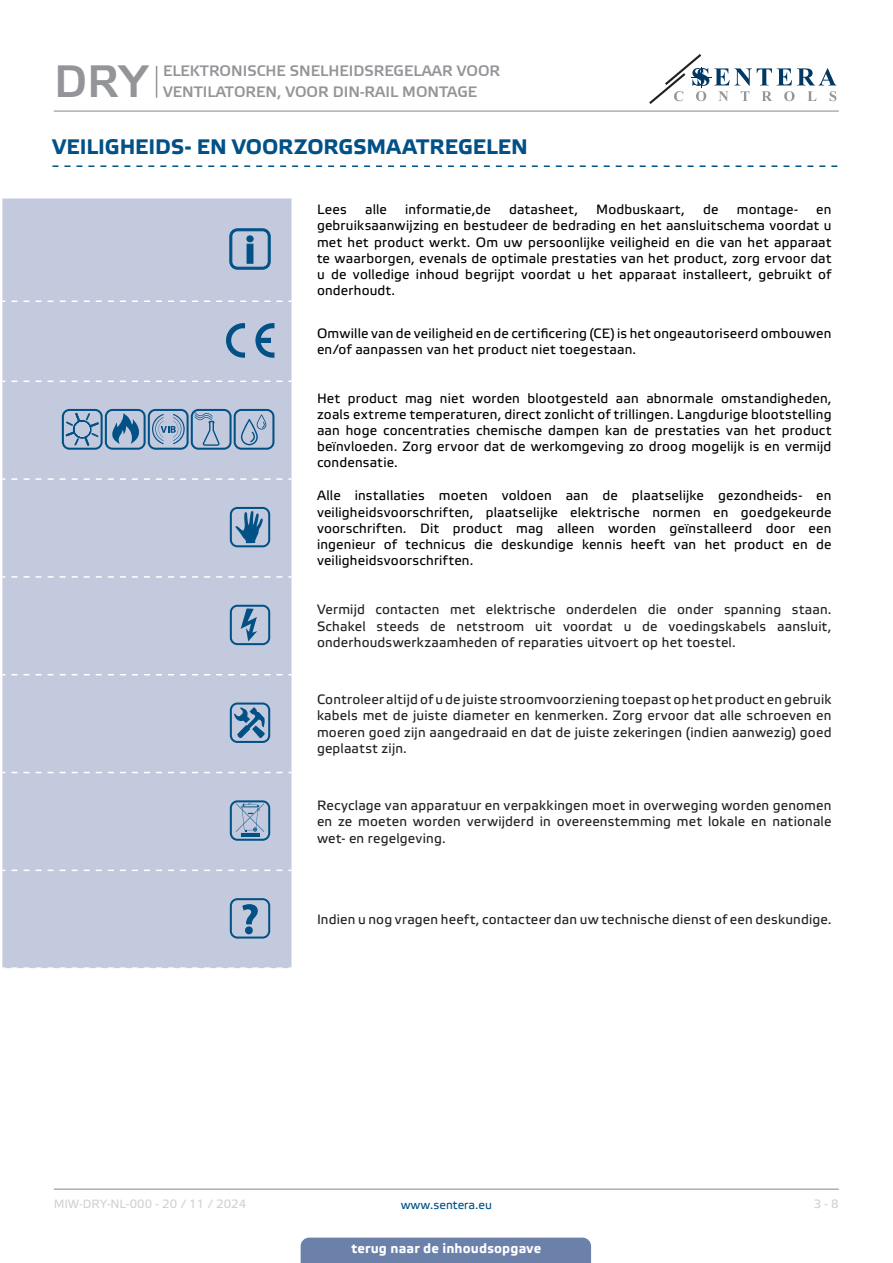
<style>
.page{position:relative;width:893px;height:1263px;background:#fff}
.page>*{position:absolute;margin:0;border:0;box-sizing:border-box;transform-origin:0 0}
.t1{font:45px "Etelka Medium Pro";color:#939598}
.t2{font:700 21px "Etelka Text Pro";color:#015186}
.t3{font:15px/21px "Etelka Medium Pro";color:#939598}
.table_text{font:13.5px/16.2px "Etelka Text Pro";letter-spacing:.015em;color:#000;text-align:justify}
.table_text-2{font:13.5px/16.2px "Etelka Text Pro";letter-spacing:.015em;color:#231f20;text-align:justify}
.t4{font:700 13.5px "Etelka Text Pro";letter-spacing:.01em;color:#fff}
.t5{font:12px "Etelka Text Pro";color:#d1d2d4}
.t6{font:12px "Etelka Text Pro";color:#015186}
</style>
<div class="page">
<hr style="left:54px;top:111px;width:785px;height:1px;background:#939598">
<hr style="left:54px;top:1188px;width:785px;height:2px;background:#939598">
<svg style="left:649px;top:54px;width:187px;height:50px"></svg>
<div style="left:301px;top:1237px;width:290px;height:26px;background:#6c81aa"></div>
<hr style="left:156px;top:66px;width:1px;height:32px;background:#939598">
<svg style="left:52px;top:165px;width:785px;height:2px"></svg>
<div style="left:2px;top:198px;width:289px;height:770px;background:#c4cadd"></div>
<svg style="left:11px;top:300px;width:280px;height:2px"></svg>
<svg style="left:11px;top:381px;width:280px;height:1px"></svg>
<svg style="left:11px;top:478px;width:280px;height:2px"></svg>
<svg style="left:11px;top:576px;width:280px;height:2px"></svg>
<svg style="left:11px;top:674px;width:280px;height:1px"></svg>
<svg style="left:11px;top:772px;width:280px;height:1px"></svg>
<svg style="left:11px;top:869px;width:280px;height:2px"></svg>
<svg style="left:11px;top:967px;width:280px;height:1px"></svg>
<svg style="left:230px;top:229px;width:40px;height:40px;background:#84a2c0"></svg>
<svg style="left:225px;top:323px;width:20px;height:36px"></svg>
<svg style="left:255px;top:322px;width:19px;height:36px"></svg>
<svg style="left:62px;top:409px;width:212px;height:41px;background:#8ba7c3"></svg>
<svg style="left:230px;top:507px;width:40px;height:40px;background:#7196b8"></svg>
<svg style="left:230px;top:605px;width:40px;height:40px;background:#87a4c2"></svg>
<svg style="left:230px;top:702px;width:40px;height:41px;background:#7196b8"></svg>
<svg style="left:230px;top:800px;width:40px;height:41px;background:#8ca7c4"></svg>
<svg style="left:230px;top:898px;width:40px;height:40px;background:#8aa6c3"></svg>
<h1 class="t1" style="left:54px;top:57px;width:95px">DRY</h1>
<p class="t3" style="left:163px;top:61px;width:339px">ELEKTRONISCHE SNELHEIDSREGELAAR VOOR<br>VENTILATOREN, VOOR DIN-RAIL MONTAGE</p>
<p class="t2" style="left:52px;top:135px;width:477px">VEILIGHEIDS- EN VOORZORGSMAATREGELEN</p>
<p class="table_text" style="left:317px;top:202px;width:31px">Lees</p>
<p class="table_text" style="left:365px;top:202px;width:23px">alle</p>
<p class="table_text" style="left:405px;top:202px;width:87px">informatie,de</p>
<p class="table_text" style="left:509px;top:202px;width:70px">datasheet,</p>
<p class="table_text" style="left:596px;top:202px;width:90px">Modbuskaart,</p>
<p class="table_text" style="left:703px;top:202px;width:17px">de</p>
<p class="table_text" style="left:737px;top:202px;width:63px">montage-</p>
<p class="table_text" style="left:317px;top:202px;width:516px;text-indent:499px">en gebruiksaanwijzing en bestudeer de bedrading en het aansluitschema voordat u met het product werkt. Om uw persoonlijke veiligheid en die van het apparaat te waarborgen, evenals de optimale prestaties van het product, zorg ervoor dat u de volledige inhoud begrijpt voordat u het apparaat installeert, gebruikt of onderhoudt.</p>
<p class="table_text" style="left:317px;top:326px;width:516px">Omwille van de veiligheid en de certificering (CE) is het ongeautoriseerd ombouwen en/of aanpassen van het product niet toegestaan.</p>
<p class="table_text" style="left:317px;top:391px;width:516px">Het product mag niet worden blootgesteld aan abnormale omstandigheden, zoals extreme temperaturen, direct zonlicht of trillingen. Langdurige blootstelling aan hoge concentraties chemische dampen kan de prestaties van het product beïnvloeden. Zorg ervoor dat de werkomgeving zo droog mogelijk is en vermijd condensatie.</p>
<p class="table_text" style="left:317px;top:488px;width:516px">Alle installaties moeten voldoen aan de plaatselijke gezondheids- en veiligheidsvoorschriften, plaatselijke elektrische normen en goedgekeurde voorschriften. Dit product mag alleen worden geïnstalleerd door een ingenieur of technicus die deskundige kennis heeft van het product en de veiligheidsvoorschriften.</p>
<p class="table_text-2" style="left:317px;top:602px;width:516px">Vermijd contacten met elektrische onderdelen die onder spanning staan.<br>Schakel steeds de netstroom uit voordat u de voedingskabels aansluit, onderhoudswerkzaamheden of reparaties uitvoert op het toestel.</p>
<p class="table_text-2" style="left:317px;top:692px;width:516px">Controleer altijd of u de juiste stroomvoorziening toepast op het product en gebruik kabels met de juiste diameter en kenmerken. Zorg ervoor dat alle schroeven en moeren goed zijn aangedraaid en dat de juiste zekeringen (indien aanwezig) goed geplaatst zijn.</p>
<p class="table_text-2" style="left:317px;top:798px;width:516px">Recyclage van apparatuur en verpakkingen moet in overweging worden genomen en ze moeten worden verwijderd in overeenstemming met lokale en nationale wet- en regelgeving.</p>
<p class="table_text-2" style="left:317px;top:912px;width:516px">Indien u nog vragen heeft, contacteer dan uw technische dienst of een deskundige.</p>
<p class="t5" style="left:54px;top:1197px;width:194px">MIW-DRY-NL-000 - 20 / 11 / 2024</p>
<p class="t6" style="left:401px;top:1198px;width:93px">www.sentera.eu</p>
<p class="t5" style="left:814px;top:1197px;width:27px">3 - 8</p>
<p class="t4" style="left:351px;top:1240px;width:191px">terug naar de inhoudsopgave</p>
</div>
